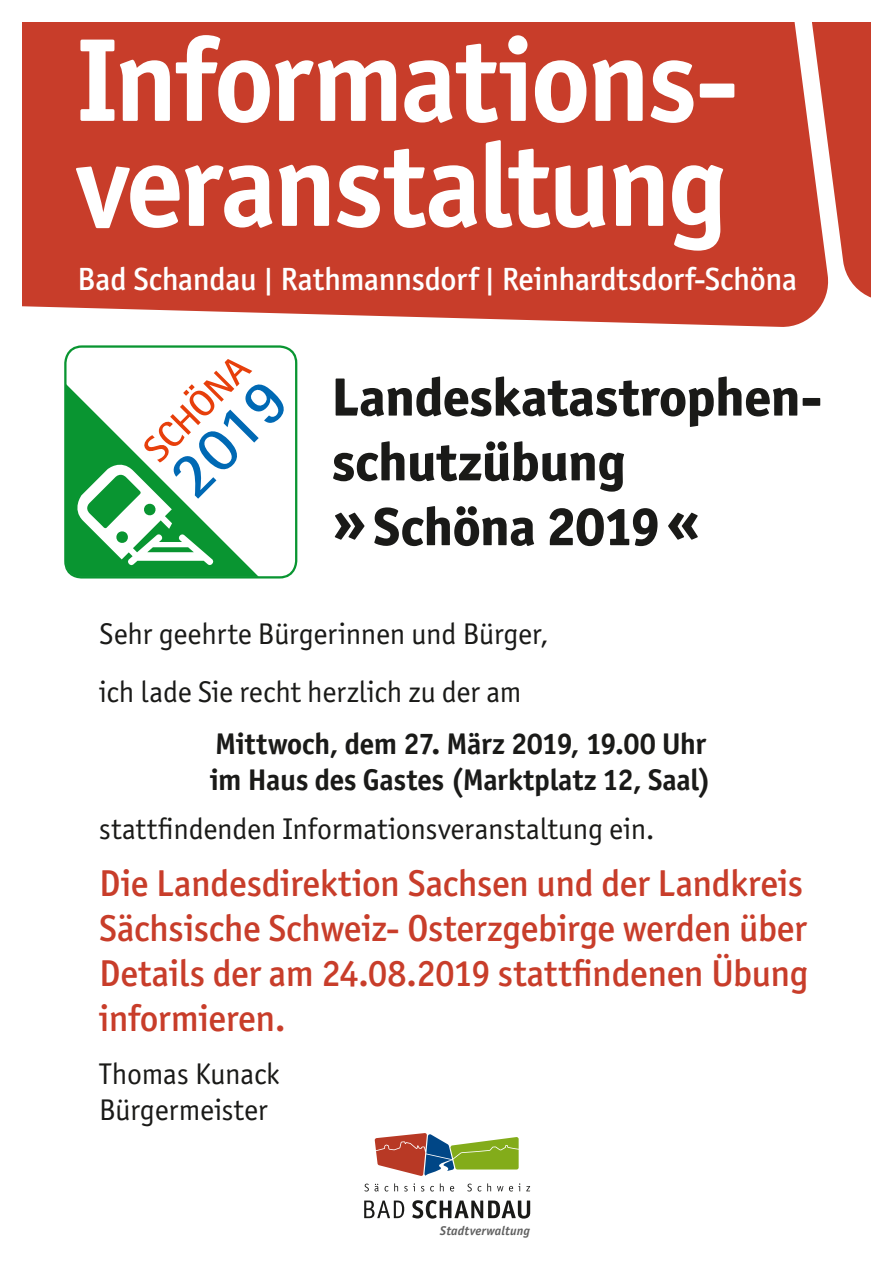
<style>
.page{position:relative;width:893px;height:1263px;background:#fff}
.page>*{position:absolute;margin:0;border:0;box-sizing:border-box;transform-origin:0 0}
.t1{font:700 118.5px/105px "Officina Sans ITC Pro";letter-spacing:-.025em;color:#fff}
.t2{font:800 54px/64.8px "Officina Sans ITC Pro";letter-spacing:-.01em;color:#1a1a18}
.t3{font:500 37.5px/45px "Officina Sans ITC Pro";letter-spacing:-.01em;color:#c83d2a}
.t4{font:500 32.25px "Officina Sans ITC Pro";letter-spacing:-.01em;color:#fff}
.t5{font:30px/58.5px "Officina Sans ITC Pro";letter-spacing:-.005em;color:#1a1a18}
.t6{font:700 30px/36px "Officina Sans ITC Pro";letter-spacing:-.015em;color:#1a1a18}
.t7{font:italic 700 13.2px "Officina Sans";letter-spacing:.005em;color:#606060}
</style>
<div class="page">
<svg style="left:375px;top:1133px;width:144px;height:43px"></svg>
<svg style="left:364px;top:1183px;width:166px;height:8px"></svg>
<svg style="left:364px;top:1200px;width:166px;height:18px"></svg>
<svg style="left:831px;top:22px;width:40px;height:276px;background:#cf5545"></svg>
<div style="left:22px;top:22px;width:809px;height:305px;background:#c83d2a"></div>
<div style="left:64px;top:345px;width:233px;height:233px;border:3px solid #099531;border-radius:16px"></div>
<svg style="left:67px;top:348px;width:228px;height:228px"></svg>
<svg style="left:65px;top:359px;width:223px;height:218px"></svg>
<h1 class="t1" style="left:77px;top:27px;width:664px">Informations&shy;veranstaltung</h1>
<p class="t4" style="left:78px;top:260px;width:721px">Bad Schandau | Rathmannsdorf | Reinhardtsdorf-Schöna</p>
<h2 class="t2" style="left:332px;top:364px;width:491px">Landeskatastrophen&shy;schutzübung »Schöna 2019«</h2>
<p class="t5" style="left:99px;top:604px;width:451px">Sehr geehrte Bürgerinnen und Bürger, ich lade Sie recht herzlich zu der am</p>
<p class="t6" style="left:210px;top:725px;width:503px">Mittwoch, dem 27. März 2019, 19.00 Uhr im Haus des Gastes (Marktplatz 12, Saal)</p>
<p class="t5" style="left:99px;top:799px;width:557px">stattfindenden Informationsveranstaltung ein.</p>
<p class="t3" style="left:99px;top:860px;width:711px">Die Landesdirektion Sachsen und der Landkreis Sächsische Schweiz- Osterzgebirge werden über Details der am 24.08.2019 stattfindenen Übung informieren.</p>
<p class="t5" style="left:99px;top:1055px;width:182px;line-height:36px">Thomas Kunack<br>Bürgermeister</p>
<p class="t7" style="left:440px;top:1223px;width:92px">Stadtverwaltung</p>
</div>
